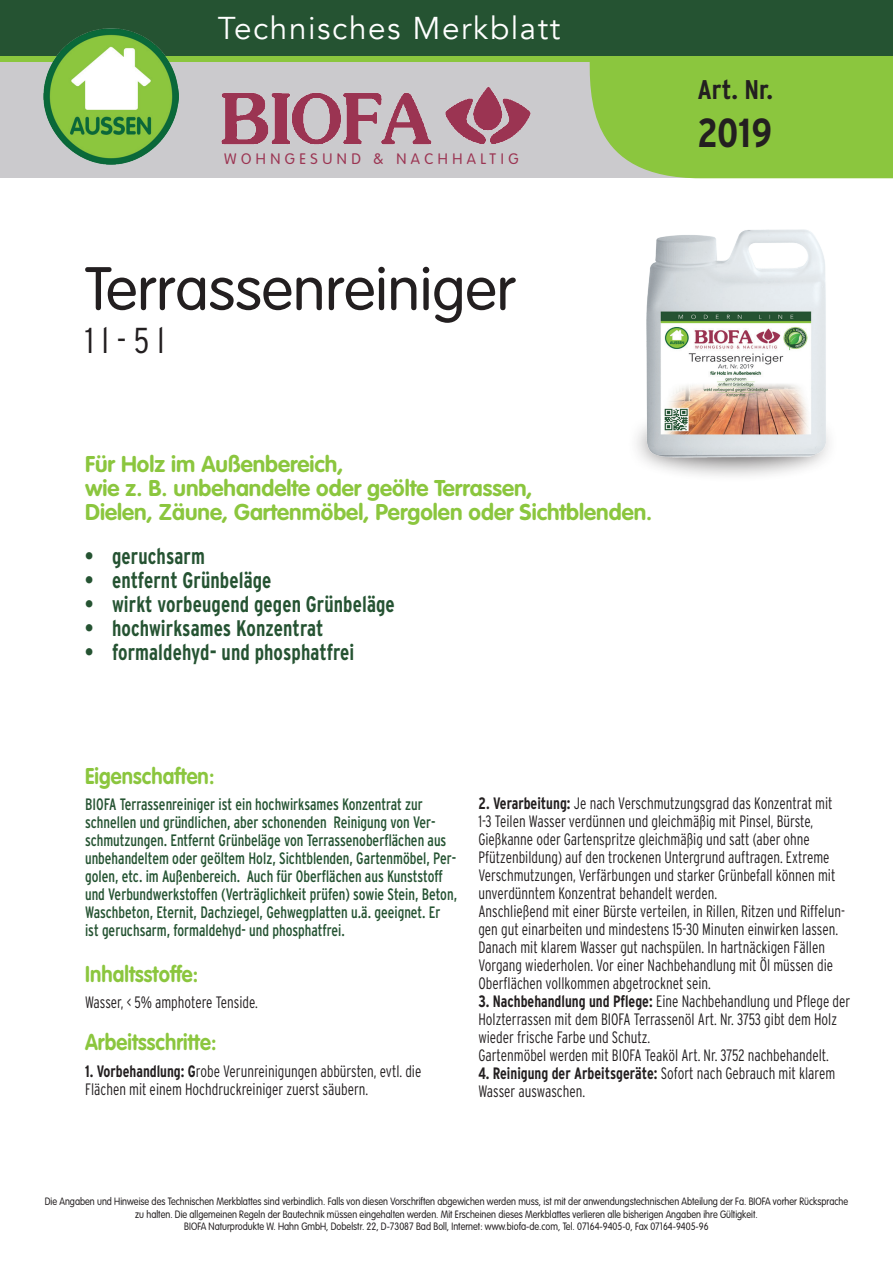
<style>
.page{position:relative;width:893px;height:1263px;background:#fff}
.page>*{position:absolute;margin:0;border:0;box-sizing:border-box;transform-origin:0 0}
.t1{font:300 60px "VAG Rounded Std";color:#231f20}
.t2{font:700 condensed 40.5px "Interstate";color:#231f20}
.t3{font:300 condensed 36px "Interstate";color:#231f20}
.t4{font:31.5px "Avenir";letter-spacing:.05em;color:#fff}
.t5{font:700 condensed 27px "Interstate";color:#231f20}
.t6{font:700 condensed 22.5px "Interstate";letter-spacing:.005em;color:#255332;scale:.9 1}
.t7{font:700 22.5px/24px "VAG Rounded Std";color:#8bc63e}
.t8{font:700 22.5px "VAG Rounded Std";color:#8bc63e;scale:.9 1}
.t9{font:300 condensed 16.5px/18px "Interstate";color:#231f20;scale:.9 1}
.t10{font:condensed 16.5px/18px "Interstate";color:#255332;scale:.9 1}
.t11{font:300 15px "VAG Rounded Std";letter-spacing:.3em;color:#9b3452}
.t12{font:300 10.5px/12.6px "VAG Rounded Std";color:#231f20;text-align:center;scale:.87 1}
.s1{font-weight:700}
</style>
<div class="page">
<img style="left:636px;top:229px;width:193px;height:247px">
<div style="left:0;top:0;width:893px;height:178px;background:#cbcacd"></div>
<svg style="left:589px;top:62px;width:304px;height:117px"></svg>
<svg style="left:0;top:55px;width:893px;height:7px;fill:#8bc63e"></svg>
<div style="left:0;top:0;width:893px;height:55px;background:#255332"></div>
<img style="left:221px;top:87px;width:310px;height:58px">
<img style="left:43px;top:29px;width:136px;height:136px">
<h3 class="t4" style="left:218px;top:9px;width:344px">Technisches Merkblatt</h3>
<p class="t11" style="left:224px;top:150px;width:296px">WOHNGESUND &amp; NACHHALTIG</p>
<h1 class="t1" style="left:85px;top:255px;width:432px">Terrassenreiniger</h1>
<h3 class="t3" style="left:85px;top:318px;width:81px">1 l - 5 l</h3>
<h3 class="t7" style="left:85px;top:453px;width:569px">Für Holz im Außenbereich,<br>wie z. B. unbehandelte oder geölte Terrassen,<br>Dielen, Zäune, Gartenmöbel, Pergolen oder Sichtblenden.</h3>
<h3 class="t6" style="left:85px;top:543px;width:135px">• geruchsarm</h3>
<h3 class="t6" style="left:85px;top:567px;width:209px">• entfernt Grünbeläge</h3>
<h3 class="t6" style="left:85px;top:591px;width:346px">• wirkt vorbeugend gegen Grünbeläge</h3>
<h3 class="t6" style="left:85px;top:615px;width:266px">• hochwirksames Konzentrat</h3>
<h3 class="t6" style="left:85px;top:639px;width:301px">• formaldehyd- und phosphatfrei</h3>
<h3 class="t5" style="left:697px;top:73px;width:77px">Art. Nr.</h3>
<h2 class="t2" style="left:697px;top:108px;width:76px">2019</h2>
<h3 class="t8" style="left:85px;top:763px;width:145px">Eigenschaften:</h3>
<p class="t10" style="left:85px;top:795px;width:415px">BIOFA Terrassenreiniger ist ein hochwirksames Konzentrat zur schnellen und gründlichen, aber schonenden Reinigung von Ver&shy;schmutzungen. Entfernt Grünbeläge von Terrassenoberflächen aus unbehandeltem oder geöltem Holz, Sichtblenden, Gartenmöbel, Per&shy;golen, etc. im Außenbereich. Auch für Oberflächen aus Kunststoff und Verbundwerkstoffen (Verträglichkeit prüfen) sowie Stein, Beton, Waschbeton, Eternit, Dachziegel, Gehwegplatten u.ä. geeignet. Er ist geruchsarm, formaldehyd- und phosphatfrei.</p>
<h3 class="t8" style="left:85px;top:960px;width:127px">Inhaltsstoffe:</h3>
<p class="t9" style="left:85px;top:993px;width:194px">Wasser, &lt; 5% amphotere Tenside.</p>
<h3 class="t8" style="left:85px;top:1029px;width:148px">Arbeitsschritte:</h3>
<p class="t9" style="left:85px;top:1062px;width:375px"><span class="s1">1. Vorbehandlung: G</span>robe Verunreinigungen abbürsten, evtl. die<br>Flächen mit einem Hochdruckreiniger zuerst säubern.</p>
<p class="t9" style="left:478px;top:794px;width:409px"><span class="s1">2. Verarbeitung:</span> Je nach Verschmutzungsgrad das Konzentrat mit 1-3 Teilen Wasser verdünnen und gleichmäßig mit Pinsel, Bürste, Gießkanne oder Gartenspritze gleichmäßig und satt (aber ohne Pfützenbildung) auf den trockenen Untergrund auftragen. Extreme Verschmutzungen, Verfärbungen und starker Grünbefall können mit unverdünntem Konzentrat behandelt werden.<br>Anschließend mit einer Bürste verteilen, in Rillen, Ritzen und Riffelun&shy;gen gut einarbeiten und mindestens 15-30 Minuten einwirken lassen.<br>Danach mit klarem Wasser gut nachspülen. In hartnäckigen Fällen Vorgang wiederholen. Vor einer Nachbehandlung mit Öl müssen die Oberflächen vollkommen abgetrocknet sein.</p>
<p class="t9" style="left:478px;top:992px;width:415px"><span class="s1">3. Nachbehandlung und Pflege:</span> Eine Nachbehandlung und Pflege der Holzterrassen mit dem BIOFA Terrassenöl Art. Nr. 3753 gibt dem Holz wieder frische Farbe und Schutz.<br>Gartenmöbel werden mit BIOFA Teaköl Art. Nr. 3752 nachbehandelt.</p>
<p class="t9" style="left:478px;top:1064px;width:398px"><span class="s1">4. Reinigung der Arbeitsgeräte:</span> Sofort nach Gebrauch mit klarem<br>Wasser auswaschen.</p>
<p class="t12" style="left:45px;top:1195px;width:925px">Die Angaben und Hinweise des Technischen Merkblattes sind verbindlich. Falls von diesen Vorschriften abgewichen werden muss, ist mit der anwendungstechnischen Abteilung der Fa. BIOFA vorher Rücksprache zu halten. Die allgemeinen Regeln der Bautechnik müssen eingehalten werden. Mit Erscheinen dieses Merkblattes verlieren alle bisherigen Angaben ihre Gültigkeit.<br>BIOFA Naturprodukte W. Hahn GmbH, Dobelstr. 22, D-73087 Bad Boll, Internet: www.biofa-de.com, Tel. 07164-9405-0, Fax 07164-9405-96</p>
</div>
